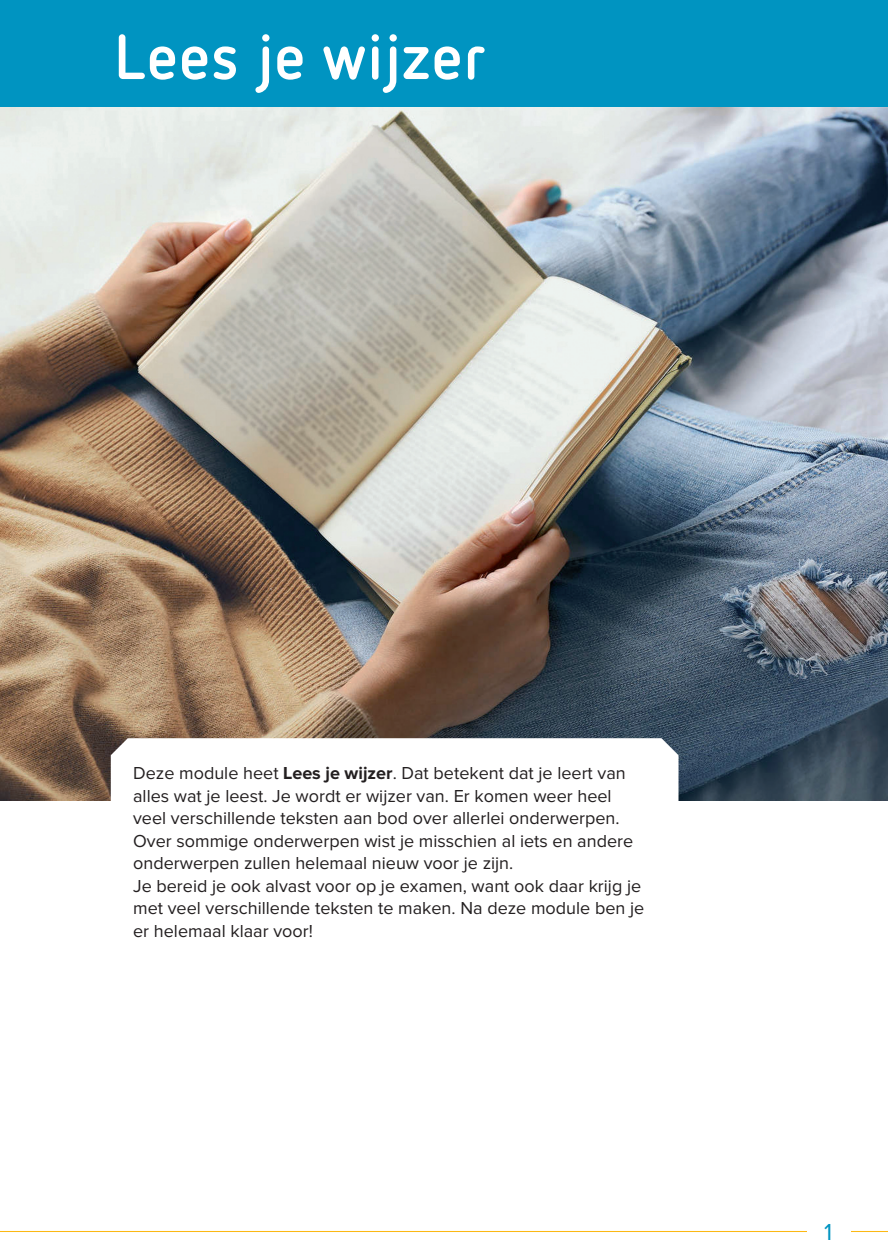
<style>
.page{position:relative;width:888px;height:1258px;background:#fff}
.page>*{position:absolute;margin:0;border:0;box-sizing:border-box;transform-origin:0 0}
.t1{font:700 63px "Netto OT";letter-spacing:.02em;color:#fff}
.t2{font:24px "Proxima Nova";color:#0094c1}
.t3{font:18px/22.5px "Proxima Nova";color:#231f20}
.s1{font-weight:700}
</style>
<div class="page">
<hr style="left:0;top:1231px;width:888px;height:1px;background:#fcb814">
<div style="left:807px;top:1208px;width:43px;height:42px;background:#fff"></div>
<img style="left:0;top:107px;width:888px;height:693px">
<div style="left:0;top:0;width:888px;height:107px;background:#0094c1"></div>
<svg style="left:111px;top:738px;width:567px;height:62px"></svg>
<h1 class="t1" style="left:114px;top:17px;width:372px">Lees je wijzer</h1>
<p class="t3" style="left:133px;top:763px;width:513px">Deze module heet <span class="s1">Lees je wijzer</span>. Dat betekent dat je leert van alles wat je leest. Je wordt er wijzer van. Er komen weer heel veel verschillende teksten aan bod over allerlei onderwerpen.<br>Over sommige onderwerpen wist je misschien al iets en andere onderwerpen zullen helemaal nieuw voor je zijn.<br>Je bereid je ook alvast voor op je examen, want ook daar krijg je met veel verschillende teksten te maken. Na deze module ben je er helemaal klaar voor!</p>
<h2 class="t2" style="left:824px;top:1221px;width:10px">1</h2>
</div>
